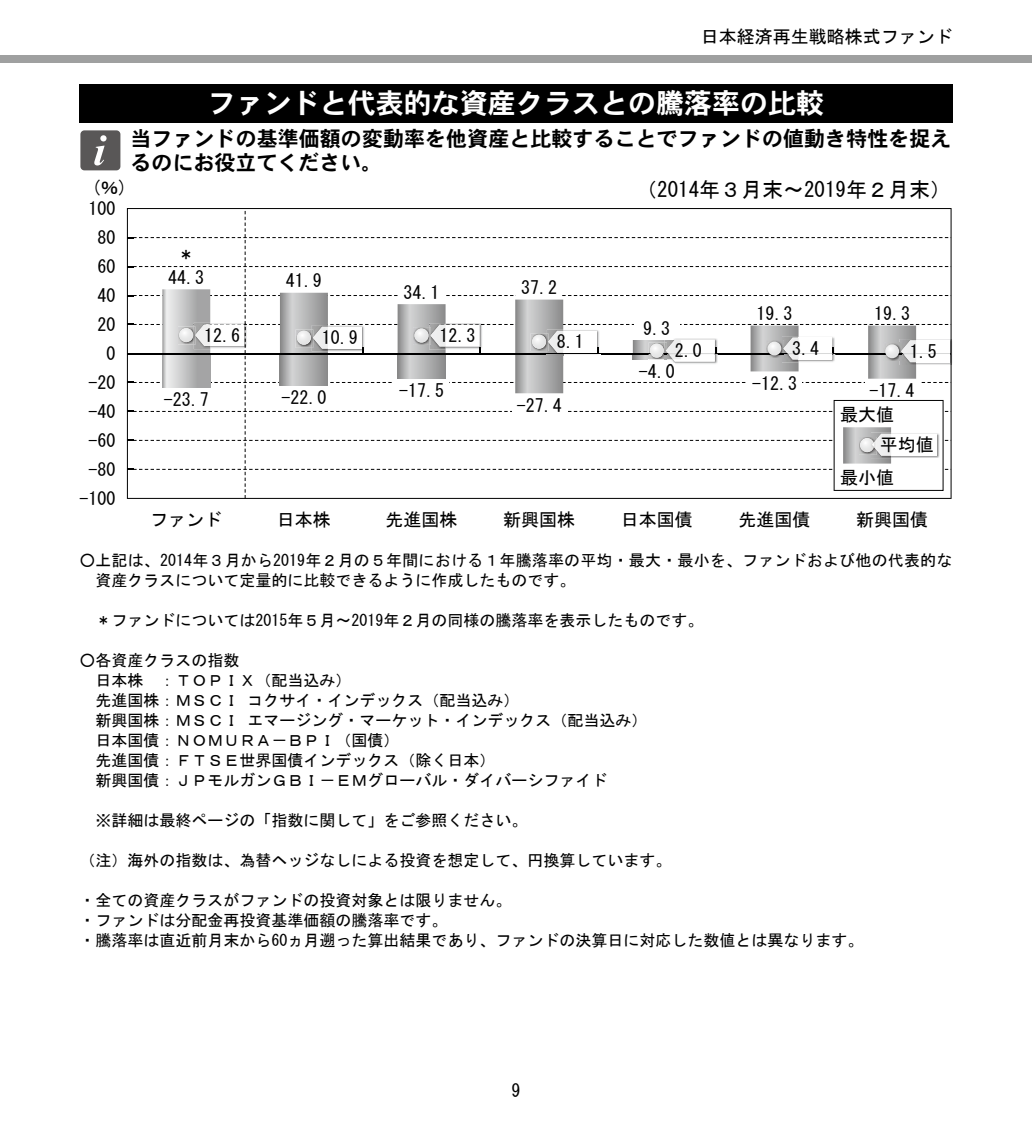
<style>
.page{position:relative;width:1032px;height:1134px;background:#fff}
.page>*{position:absolute;margin:0;border:0;box-sizing:border-box;transform-origin:0 0}
.t1{font:28px "DFHS Gothic W7 WIN RKSJ H";color:#fff}
.t2{font:21px/24px "DFHS Gothic W7 WIN RKSJ H";color:#000}
.t3{font:21px "MS Gothic";color:#000}
.t4{font:18px/30.4px "MS Gothic";color:#000}
.t5{font:16px/20px "MS Gothic";color:#000}
</style>
<div class="page">
<div style="left:0;top:56px;width:1032px;height:7px;background:#9fa0a0"></div>
<div style="left:79px;top:84px;width:873px;height:38px;background:#000"></div>
<div style="left:80px;top:130px;width:40px;height:40px;background:#595757;border-radius:4px"></div>
<svg style="left:94px;top:135px;width:13px;height:30px"></svg>
<img style="left:951px;top:339px;width:1px;height:26px">
<svg style="left:127px;top:211px;width:824px;height:287px"></svg>
<p class="t4" style="left:701px;top:21px;width:253px">日本経済再生戦略株式ファンド</p>
<p class="t4" style="left:91px;top:172px;width:37px">(％)</p>
<p class="t4" style="left:88px;top:193px;width:28px">100</p>
<p class="t4" style="left:97px;top:222px;width:19px">80</p>
<p class="t4" style="left:97px;top:251px;width:19px">60</p>
<p class="t4" style="left:97px;top:280px;width:19px">40</p>
<p class="t4" style="left:97px;top:309px;width:19px">20</p>
<p class="t4" style="left:106px;top:338px;width:10px">0</p>
<p class="t4" style="left:88px;top:367px;width:28px">-20</p>
<p class="t4" style="left:88px;top:396px;width:28px">-40</p>
<p class="t4" style="left:88px;top:425px;width:28px">-60</p>
<p class="t4" style="left:88px;top:454px;width:28px">-80</p>
<p class="t4" style="left:79px;top:483px;width:37px">-100</p>
<h1 class="t1" style="left:208px;top:89px;width:617px">ファンドと代表的な資産クラスとの騰落率の比較</h1>
<h2 class="t2" style="left:130px;top:126px;width:822px">当ファンドの基準価額の変動率を他資産と比較することでファンドの値動き特性を捉えるのにお役立てください。</h2>
<h2 class="t3" style="left:636px;top:179px;width:316px">（2014年３月末～2019年２月末）</h2>
<p class="t4" style="left:177px;top:239px;width:19px">＊</p>
<p class="t4" style="left:168px;top:262px;width:37px">44.3</p>
<p class="t4" style="left:286px;top:266px;width:37px">41.9</p>
<p class="t4" style="left:404px;top:277px;width:37px">34.1</p>
<p class="t4" style="left:521px;top:272px;width:37px">37.2</p>
<p class="t4" style="left:204px;top:320px;width:37px">12.6</p>
<p class="t4" style="left:322px;top:322px;width:37px">10.9</p>
<p class="t4" style="left:439px;top:320px;width:37px">12.3</p>
<p class="t4" style="left:557px;top:326px;width:28px">8.1</p>
<p class="t4" style="left:643px;top:313px;width:28px">9.3</p>
<p class="t4" style="left:756px;top:299px;width:37px">19.3</p>
<p class="t4" style="left:874px;top:299px;width:37px">19.3</p>
<p class="t4" style="left:675px;top:335px;width:28px">2.0</p>
<p class="t4" style="left:792px;top:333px;width:28px">3.4</p>
<p class="t4" style="left:910px;top:336px;width:28px">1.5</p>
<p class="t4" style="left:164px;top:385px;width:46px">-23.7</p>
<p class="t4" style="left:281px;top:382px;width:46px">-22.0</p>
<p class="t4" style="left:399px;top:376px;width:46px">-17.5</p>
<p class="t4" style="left:517px;top:390px;width:46px">-27.4</p>
<p class="t4" style="left:639px;top:356px;width:37px">-4.0</p>
<p class="t4" style="left:752px;top:368px;width:46px">-12.3</p>
<p class="t4" style="left:869px;top:375px;width:46px">-17.4</p>
<p class="t4" style="left:880px;top:399px;width:55px;text-indent:-40px">最大値<br>平均値</p>
<p class="t4" style="left:840px;top:462px;width:55px">最小値</p>
<p class="t4" style="left:150px;top:504px;width:73px">ファンド</p>
<p class="t4" style="left:277px;top:504px;width:55px">日本株</p>
<p class="t4" style="left:385px;top:504px;width:73px">先進国株</p>
<p class="t4" style="left:503px;top:504px;width:73px">新興国株</p>
<p class="t4" style="left:621px;top:504px;width:73px">日本国債</p>
<p class="t4" style="left:738px;top:504px;width:73px">先進国債</p>
<p class="t4" style="left:856px;top:504px;width:73px">新興国債</p>
<p class="t5" style="left:95px;top:551px;width:858px;text-indent:-16px">○上記は、2014年３月から2019年２月の５年間における１年騰落率の平均・最大・最小を、ファンドおよび他の代表的な資産クラスについて定量的に比較できるように作成したものです。</p>
<p class="t5" style="left:95px;top:611px;width:609px">＊ファンドについては2015年５月～2019年２月の同様の騰落率を表示したものです。</p>
<p class="t5" style="left:95px;top:651px;width:553px;text-indent:-16px">○各資産クラスの指数<br>日本株　：ＴＯＰＩＸ（配当込み）<br>先進国株：ＭＳＣＩ コクサイ・インデックス（配当込み）<br>新興国株：ＭＳＣＩ エマージング・マーケット・インデックス（配当込み）日本国債：ＮＯＭＵＲＡ－ＢＰＩ（国債）<br>先進国債：ＦＴＳＥ世界国債インデックス（除く日本）<br>新興国債：ＪＰモルガンＧＢＩ－ＥＭグローバル・ダイバーシファイド</p>
<p class="t5" style="left:95px;top:811px;width:433px">※詳細は最終ページの「指数に関して」をご参照ください。</p>
<p class="t5" style="left:79px;top:851px;width:593px">（注）海外の指数は、為替ヘッジなしによる投資を想定して、円換算しています。</p>
<p class="t5" style="left:79px;top:891px;width:785px">・全ての資産クラスがファンドの投資対象とは限りません。<br>・ファンドは分配金再投資基準価額の騰落率です。<br>・騰落率は直近前月末から60ヵ月遡った算出結果であり、ファンドの決算日に対応した数値とは異なります。</p>
<p class="t4" style="left:511px;top:1075px;width:10px">9</p>
</div>
